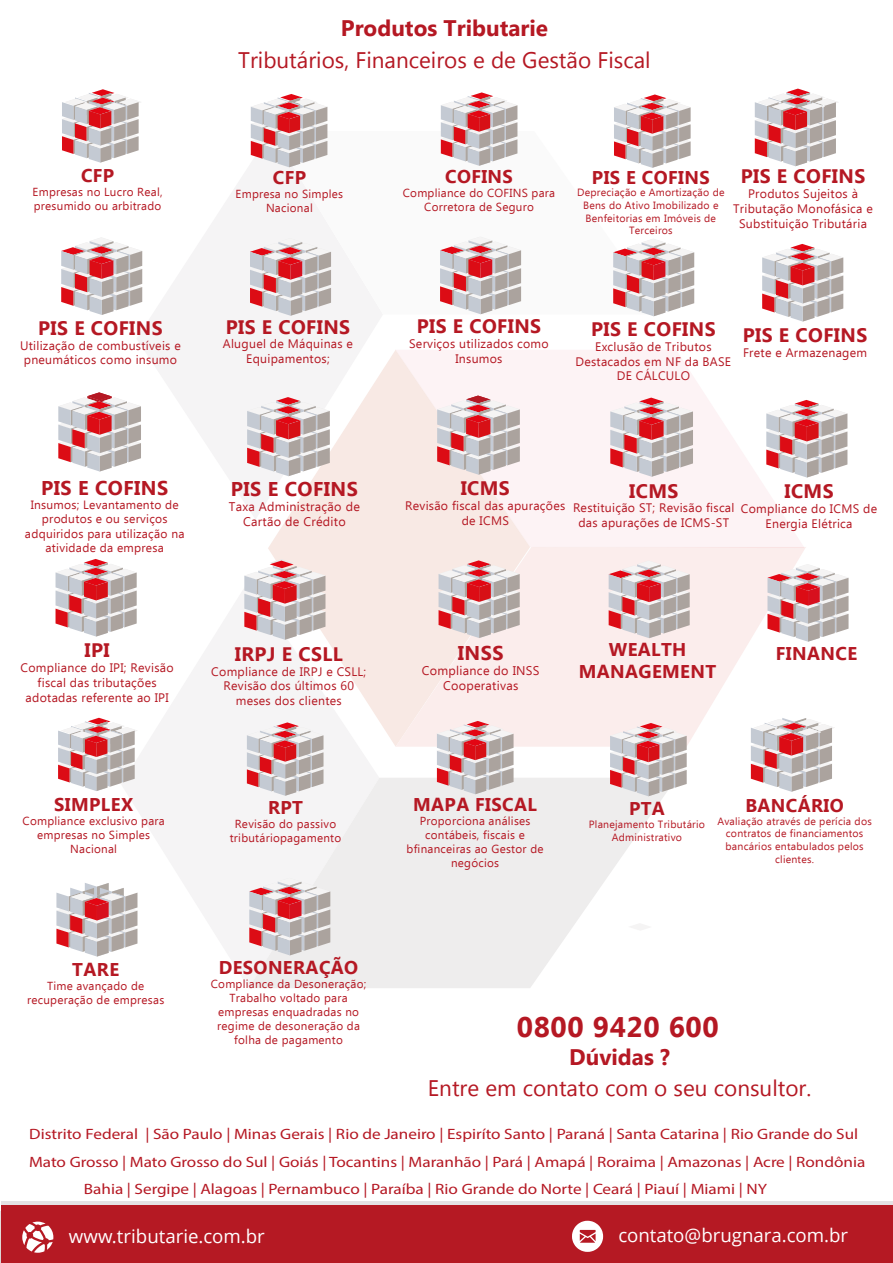
<style>
.page{position:relative;width:893px;height:1263px;background:#fff}
.page>*{position:absolute;margin:0;border:0;box-sizing:border-box;transform-origin:0 0}
.t1{font:700 28.35px "Ebrima";letter-spacing:.02em;color:#b51823}
.t2{font:22.5px "Microsoft Tai Le";color:#b51823}
.t3{font:700 22.5px "Microsoft Tai Le";color:#b51823}
.t4{font:700 19.95px "Ebrima";letter-spacing:.02em;color:#b51823}
.t5{font:700 19.5px "Ebrima";letter-spacing:.02em;color:#b51823}
.t6{font:18.6px "Open Sans";color:#fff}
.t7{font:700 18.45px/22.2px "Ebrima";letter-spacing:.02em;color:#b51823;text-align:center}
.t8{font:300 condensed 15px "Myriad Pro";color:#b51823;scale:1.14 1}
.t9{font:12.6px/15.1px "Ebrima";letter-spacing:.02em;color:#b51823;text-align:center}
.t10{font:12.3px/14.9px "Ebrima";letter-spacing:.02em;color:#b51823;text-align:center}
.t11{font:12px/14.4px "Ebrima";letter-spacing:.02em;color:#b51823;text-align:center}
.t12{font:11.7px/14px "Ebrima";letter-spacing:.02em;color:#b51823;text-align:center}
.t13{font:10.5px/12.6px "Ebrima";letter-spacing:.02em;color:#b51823;text-align:center}
</style>
<div class="page">
<svg style="left:137px;top:131px;width:245px;height:388px;fill:#f5f4f5"></svg>
<svg style="left:271px;top:131px;width:251px;height:183px"></svg>
<svg style="left:268px;top:350px;width:128px;height:397px;fill:#f8e9e4"></svg>
<svg style="left:396px;top:548px;width:409px;height:199px;background:#fbeeed"></svg>
<svg style="left:126px;top:580px;width:253px;height:407px;fill:#f5f4f5"></svg>
<svg style="left:249px;top:778px;width:415px;height:210px;fill:#eeeded"></svg>
<div style="left:1px;top:1204px;width:892px;height:59px;background:#b51923"></div>
<svg style="left:22px;top:1221px;width:31px;height:32px"></svg>
<svg style="left:572px;top:1221px;width:31px;height:31px"></svg>
<hr style="left:1px;top:1201px;width:892px;height:3px;background:#e4e2e4">
<svg style="left:62px;top:89px;width:80px;height:74px"></svg>
<svg style="left:61px;top:237px;width:81px;height:78px"></svg>
<svg style="left:58px;top:392px;width:83px;height:79px"></svg>
<svg style="left:755px;top:89px;width:83px;height:77px"></svg>
<svg style="left:56px;top:559px;width:81px;height:77px"></svg>
<svg style="left:251px;top:94px;width:76px;height:73px"></svg>
<svg style="left:250px;top:238px;width:81px;height:78px"></svg>
<svg style="left:247px;top:397px;width:83px;height:79px"></svg>
<svg style="left:762px;top:244px;width:81px;height:78px"></svg>
<svg style="left:244px;top:559px;width:81px;height:81px"></svg>
<svg style="left:441px;top:92px;width:76px;height:74px"></svg>
<svg style="left:440px;top:237px;width:81px;height:77px"></svg>
<svg style="left:614px;top:94px;width:77px;height:74px"></svg>
<svg style="left:613px;top:239px;width:81px;height:77px"></svg>
<svg style="left:395px;top:350px;width:452px;height:198px"></svg>
<svg style="left:439px;top:560px;width:81px;height:78px;background:#d2aeb0"></svg>
<svg style="left:58px;top:718px;width:80px;height:73px"></svg>
<svg style="left:249px;top:878px;width:81px;height:77px"></svg>
<svg style="left:751px;top:718px;width:83px;height:74px"></svg>
<svg style="left:247px;top:722px;width:76px;height:74px"></svg>
<svg style="left:437px;top:721px;width:77px;height:73px;background:#d1afb1"></svg>
<svg style="left:628px;top:923px;width:24px;height:8px"></svg>
<svg style="left:609px;top:561px;width:81px;height:77px;background:#d2aeb0"></svg>
<svg style="left:610px;top:723px;width:77px;height:73px"></svg>
<svg style="left:56px;top:883px;width:81px;height:73px"></svg>
<svg style="left:767px;top:564px;width:81px;height:78px"></svg>
<h3 class="t7" style="left:81px;top:165px;width:35px">CFP</h3>
<p class="t12" style="left:33px;top:186px;width:132px;text-align:left">Empresas no Lucro Real, presumido ou arbitrado</p>
<h3 class="t5" style="left:38px;top:313px;width:126px">PIS E COFINS</h3>
<p class="t10" style="left:20px;top:339px;width:162px">Utilização de combustíveis e pneumáticos como insumo</p>
<h2 class="t3" style="left:341px;top:16px;width:209px">Produtos Tributarie</h2>
<h2 class="t2" style="left:238px;top:47px;width:414px">Tributários, Financeiros e de Gestão Fiscal</h2>
<h3 class="t7" style="left:273px;top:167px;width:35px">CFP</h3>
<p class="t12" style="left:236px;top:187px;width:109px">Empresa no Simples<br>Nacional</p>
<h3 class="t7" style="left:445px;top:166px;width:69px">COFINS</h3>
<p class="t12" style="left:403px;top:186px;width:154px">Compliance do COFINS para<br>Corretora de Seguro</p>
<h3 class="t7" style="left:592px;top:167px;width:119px">PIS E COFINS</h3>
<p class="t13" style="left:577px;top:187px;width:149px">Depreciação e Amortização de<br>Bens do Ativo Imobilizado e<br>Benfeitorias em Imóveis de<br>Terceiros</p>
<h3 class="t5" style="left:741px;top:162px;width:126px">PIS E COFINS</h3>
<p class="t10" style="left:733px;top:187px;width:141px">Produtos Sujeitos à<br>Tributação Monofásica e<br>Substituição Tributária</p>
<h3 class="t5" style="left:226px;top:312px;width:126px">PIS E COFINS</h3>
<p class="t10" style="left:223px;top:337px;width:132px">Aluguel de Máquinas e<br>Equipamentos;</p>
<h3 class="t5" style="left:417px;top:312px;width:126px">PIS E COFINS</h3>
<p class="t10" style="left:409px;top:337px;width:141px">Serviços utilizados como<br>Insumos</p>
<h3 class="t5" style="left:591px;top:315px;width:126px">PIS E COFINS</h3>
<p class="t10" style="left:576px;top:340px;width:157px">Exclusão de Tributos<br>Destacados em NF da BASE<br>DE CÁLCULO</p>
<h3 class="t5" style="left:743px;top:321px;width:126px">PIS E COFINS</h3>
<p class="t10" style="left:743px;top:346px;width:126px">Frete e Armazenagem</p>
<h3 class="t4" style="left:41px;top:473px;width:129px">PIS E COFINS</h3>
<p class="t11" style="left:25px;top:498px;width:161px">Insumos; Levantamento de produtos e ou serviços adquiridos para utilização na atividade da empresa</p>
<h3 class="t4" style="left:231px;top:474px;width:129px">PIS E COFINS</h3>
<p class="t9" style="left:229px;top:500px;width:132px">Taxa Administração de<br>Cartão de Crédito</p>
<h3 class="t5" style="left:85px;top:636px;width:27px">IPI</h3>
<p class="t10" style="left:21px;top:661px;width:155px">Compliance do IPI; Revisão fiscal das tributações adotadas referente ao IPI</p>
<h3 class="t5" style="left:235px;top:639px;width:110px">IRPJ E CSLL</h3>
<p class="t10" style="left:211px;top:664px;width:157px">Compliance de IRPJ e CSLL;<br>Revisão dos últimos 60 meses dos clientes</p>
<h3 class="t7" style="left:54px;top:794px;width:80px">SIMPLEX</h3>
<p class="t12" style="left:23px;top:814px;width:144px">Compliance exclusivo para empresas no Simples<br>Nacional</p>
<h3 class="t7" style="left:268px;top:797px;width:36px">RPT</h3>
<p class="t12" style="left:230px;top:817px;width:113px">Revisão do passivo tributáriopagamento</p>
<h3 class="t7" style="left:72px;top:959px;width:48px">TARE</h3>
<p class="t12" style="left:27px;top:979px;width:139px">Time avançado de recuperação de empresas</p>
<h3 class="t7" style="left:219px;top:958px;width:141px">DESONERAÇÃO</h3>
<p class="t12" style="left:211px;top:978px;width:157px">Compliance da Desoneração;<br>Trabalho voltado para empresas enquadradas no regime de desoneração da folha de pagamento</p>
<h3 class="t5" style="left:461px;top:474px;width:51px">ICMS</h3>
<p class="t10" style="left:405px;top:499px;width:162px">Revisão fiscal das apurações de ICMS</p>
<h3 class="t5" style="left:629px;top:476px;width:51px">ICMS</h3>
<p class="t10" style="left:573px;top:501px;width:163px">Restituição ST; Revisão fiscal das apurações de ICMS-ST</p>
<h3 class="t5" style="left:784px;top:477px;width:51px">ICMS</h3>
<p class="t10" style="left:741px;top:502px;width:138px">Compliance do ICMS de<br>Energia Elétrica</p>
<h3 class="t4" style="left:458px;top:638px;width:47px">INSS</h3>
<p class="t9" style="left:422px;top:664px;width:119px">Compliance do INSS<br>Cooperativas</p>
<h3 class="t7" style="left:579px;top:639px;width:139px">WEALTH<br>MANAGEMENT</h3>
<h3 class="t7" style="left:776px;top:643px;width:83px">FINANCE</h3>
<h3 class="t7" style="left:413px;top:794px;width:125px">MAPA FISCAL</h3>
<p class="t12" style="left:407px;top:815px;width:138px">Proporciona análises contábeis, fiscais e bfinanceiras ao Gestor de negócios</p>
<h3 class="t7" style="left:629px;top:799px;width:37px">PTA</h3>
<p class="t13" style="left:589px;top:819px;width:118px">Planejamento Tributário<br>Administrativo</p>
<h3 class="t7" style="left:745px;top:795px;width:100px">BANCÁRIO</h3>
<p class="t13" style="left:717px;top:815px;width:156px">Avaliação através de perícia dos contratos de financiamentos bancários entabulados pelos clientes.</p>
<h1 class="t1" style="left:517px;top:1006px;width:203px">0800 9420 600</h1>
<h2 class="t3" style="left:569px;top:1044px;width:102px">Dúvidas ?</h2>
<h2 class="t2" style="left:428px;top:1075px;width:385px">Entre em contato com o seu consultor.</h2>
<p class="t8" style="left:29px;top:1125px;width:729px">Distrito Federal | São Paulo | Minas Gerais | Rio de Janeiro | Espiríto Santo | Paraná | Santa Catarina | Rio Grande do Sul</p>
<p class="t8" style="left:29px;top:1152px;width:735px">Mato Grosso | Mato Grosso do Sul | Goiás | Tocantins | Maranhão | Pará | Amapá | Roraima | Amazonas | Acre | Rondônia</p>
<p class="t8" style="left:84px;top:1179px;width:601px">Bahia | Sergipe | Alagoas | Pernambuco | Paraíba | Rio Grande do Norte | Ceará | Piauí | Miami | NY</p>
<h3 class="t6" style="left:69px;top:1223px;width:198px">www.tributarie.com.br</h3>
<h3 class="t6" style="left:618px;top:1222px;width:231px">contato@brugnara.com.br</h3>
</div>
